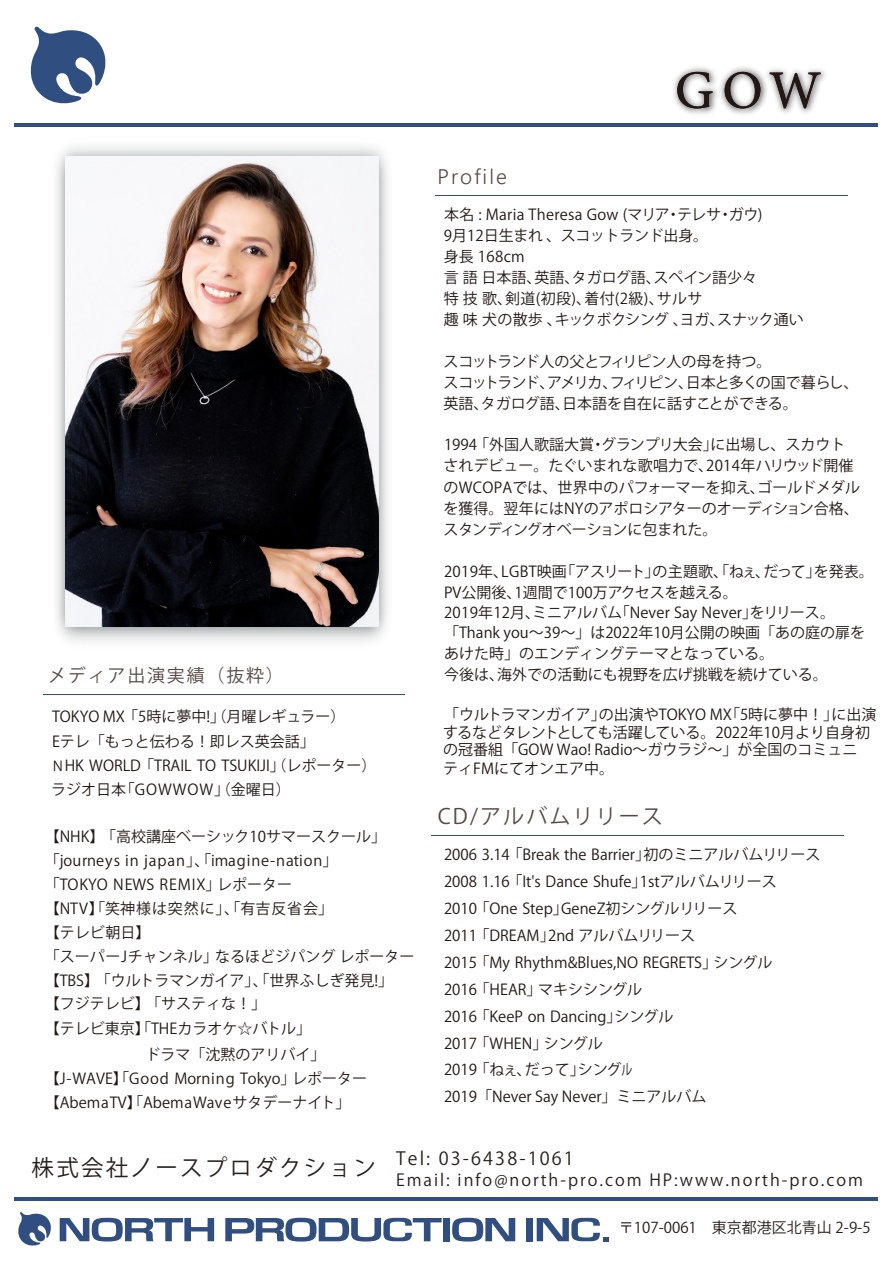
<style>
.page{position:relative;width:893px;height:1263px;background:#fff}
.page>*{position:absolute;margin:0;border:0;box-sizing:border-box;transform-origin:0 0}
.t1{font:22.5px "Koz Go Pr 6 N";letter-spacing:.1em;color:#281f1c}
.t2{font:21px "Koz Go Pr 6 N";letter-spacing:.1em;color:#564944}
.t3{font:300 21px "Segoe UI";letter-spacing:.1em;color:#564944}
.t4{font:18px "Koz Go Pr 6 N";letter-spacing:.12em;color:#281f1c}
.t5{font:18px "Koz Go Pr 6 N";letter-spacing:.1em;color:#564944}
.t6{font:16.5px "Koz Go Pr 6 N";letter-spacing:.12em;color:#281f1c}
.t7{font:15px/26.8px "Koz Go Pro";color:#231815}
.t8{font:15px "Koz Go Pr 6 N";color:#281e1c}
.s1{font-size:13.5px}
</style>
<div class="page">
<img style="left:674px;top:67px;width:42px;height:47px">
<img style="left:716px;top:67px;width:45px;height:47px">
<img style="left:761px;top:69px;width:64px;height:44px">
<svg style="left:677px;top:72px;width:35px;height:36px"></svg>
<svg style="left:725px;top:72px;width:35px;height:36px"></svg>
<svg style="left:770px;top:73px;width:51px;height:35px"></svg>
<img style="left:56px;top:146px;width:332px;height:496px">
<img style="left:65px;top:156px;width:314px;height:470px">
<svg style="left:30px;top:26px;width:76px;height:78px"></svg>
<hr style="left:15px;top:123px;width:863px;height:3px;background:#304e80">
<hr style="left:15px;top:1197px;width:863px;height:4px;background:#304e80">
<svg style="left:18px;top:1212px;width:33px;height:34px"></svg>
<div style="left:526px;top:1218px;width:7px;height:23px;background:#304e80"></div>
<svg style="left:537px;top:1218px;width:71px;height:23px"></svg>
<svg style="left:225px;top:1218px;width:217px;height:23px"></svg>
<div style="left:443px;top:1218px;width:7px;height:23px;background:#304e80"></div>
<svg style="left:452px;top:1218px;width:63px;height:23px"></svg>
<svg style="left:60px;top:1218px;width:154px;height:23px"></svg>
<hr style="left:435px;top:195px;width:412px;height:1px;background:#304e80">
<hr style="left:432px;top:834px;width:412px;height:1px;background:#304e80">
<hr style="left:43px;top:694px;width:361px;height:1px;background:#304e80">
<p class="t5" style="left:48px;top:665px;width:237px">メディア出演実績（抜粋）</p>
<p class="t7" style="left:52px;top:704px;width:295px;line-height:25.3px">TOKYO MX 「5時に夢中!」（月曜レギュラー）<br>Eテレ「もっと伝わる！即レス英会話」</p>
<p class="t7" style="left:51px;top:754px;width:327px;line-height:23.7px"><span class="s1">Ｎ</span>HK WORLD 「TRAIL TO TSUKIJI」（レポーター）ラジオ日本「GOWWOW」（金曜日）</p>
<p class="t7" style="left:45px;top:825px;width:371px;line-height:24px">【NHK】 「高校講座ベーシック10サマースクール」「journeys in japan」、「imagine-nation」<br>「TOKYO NEWS REMIX」 レポーター<br>【NTV】「笑神様は突然に」、「有吉反省会」<br>【テレビ朝日】<br>「スーパーJチャンネル」 なるほどジパング レポーター【TBS】 「ウルトラマンガイア」、「世界ふしぎ発見!」</p>
<p class="t7" style="left:45px;top:990px;width:223px">【フジテレビ】 「サスティな！」</p>
<p class="t7" style="left:45px;top:1016px;width:268px">【テレビ東京】「THEカラオケ☆バトル」</p>
<p class="t7" style="left:146px;top:1041px;width:182px">ドラマ「沈黙のアリバイ」</p>
<p class="t7" style="left:45px;top:1066px;width:324px;line-height:24px">【J-WAVE】「Good Morning Tokyo」 レポーター【AbemaTV】「AbemaWaveサタデーナイト」</p>
<h2 class="t3" style="left:437px;top:156px;width:71px">Profile</h2>
<p class="t7" style="left:444px;top:205px;width:361px;line-height:21px">本名 : Maria Theresa Gow (マリア・テレサ・ガウ)<br>9月12日生まれ 、スコットランド出身。<br>身長 168cm<br>言 語 日本語、英語、タガログ語、スペイン語少々<br>特 技歌、剣道(初段)、着付(2級)、サルサ<br>趣 味 犬の散歩 、キックボクシング 、ヨガ、スナック通い</p>
<p class="t7" style="left:443px;top:352px;width:417px;line-height:21px">スコットランド人の父とフィリピン人の母を持つ。<br>スコットランド、アメリカ、フィリピン、日本と多くの国で暮らし、英語、タガログ語、日本語を自在に話すことができる。</p>
<p class="t7" style="left:443px;top:434px;width:427px;line-height:21.5px">1994 「外国人歌謡大賞・グランプリ大会」に出場し、スカウト　されデビュー。たぐいまれな歌唱力で、2014年ハリウッド開催　のWCOPAでは、世界中のパフォーマーを抑え、ゴールドメダルを獲得。翌年にはNYのアポロシアターのオーディション合格、スタンディングオベーションに包まれた。</p>
<p class="t7" style="left:444px;top:562px;width:431px;line-height:20.5px">2019年、LGBT映画「アスリート」の主題歌、「ねぇ、だって」を発表。PV公開後、1週間で100万アクセスを越える。<br>2019年12月、ミニアルバム「Never Say Never」をリリース。「Thank you～39～」は2022年10月公開の映画「あの庭の扉をあけた時」のエンディングテーマとなっている。<br>今後は、海外での活動にも視野を広げ挑戦を続けている。</p>
<p class="t7" style="left:443px;top:706px;width:435px;line-height:18px">「ウルトラマンガイア」の出演やTOKYO MX「5時に夢中！」に出演するなどタレントとしても活躍している。2022年10月より自身初の冠番組「GOW Wao! Radio～ガウラジ～」が全国のコミュニ<br>ティFMにてオンエア中。</p>
<h2 class="t2" style="left:438px;top:805px;width:226px">CD/アルバムリリース</h2>
<p class="t7" style="left:444px;top:842px;width:378px">「41 . 36002 初」re i r raBehtkaerB のミニアルバムリリース<br>「61 . 18002 s ' t I Dance Shufe」1stアルバムリリース<br>「0102 O pe t Sen G」 初Zene シングルリリース<br>「1102 D AER M dn2」 アルバムリリース<br>「5102 M mht yhRy &amp; N , seu l B O GER 」STER</p>
<p class="t7" style="left:713px;top:949px;width:60px">シングル</p>
<p class="t7" style="left:444px;top:976px;width:231px;text-indent:94px">マキシシングル<br>「6102 DnoPeeK gn i cna シ」ングル<br>「7102 W H NE 」</p>
<p class="t7" style="left:444px;top:976px;width:99px">「6102 H AE 」R</p>
<p class="t7" style="left:444px;top:1030px;width:264px;text-indent:100px">シングル<br>「9102 ねぇ、だって」シングル<br>2019「Never Say Never」ミニアルバム</p>
<h1 class="t1" style="left:32px;top:1155px;width:346px">株式会社ノースプロダクション</h1>
<p class="t4" style="left:396px;top:1148px;width:179px">Tel: 03-6438-1061</p>
<p class="t6" style="left:396px;top:1170px;width:468px">Email: info@north-pro.com HP:www.north-pro.com</p>
<p class="t8" style="left:619px;top:1219px;width:253px">〒107-0061　東京都港区北青山 2-9-5</p>
</div>
